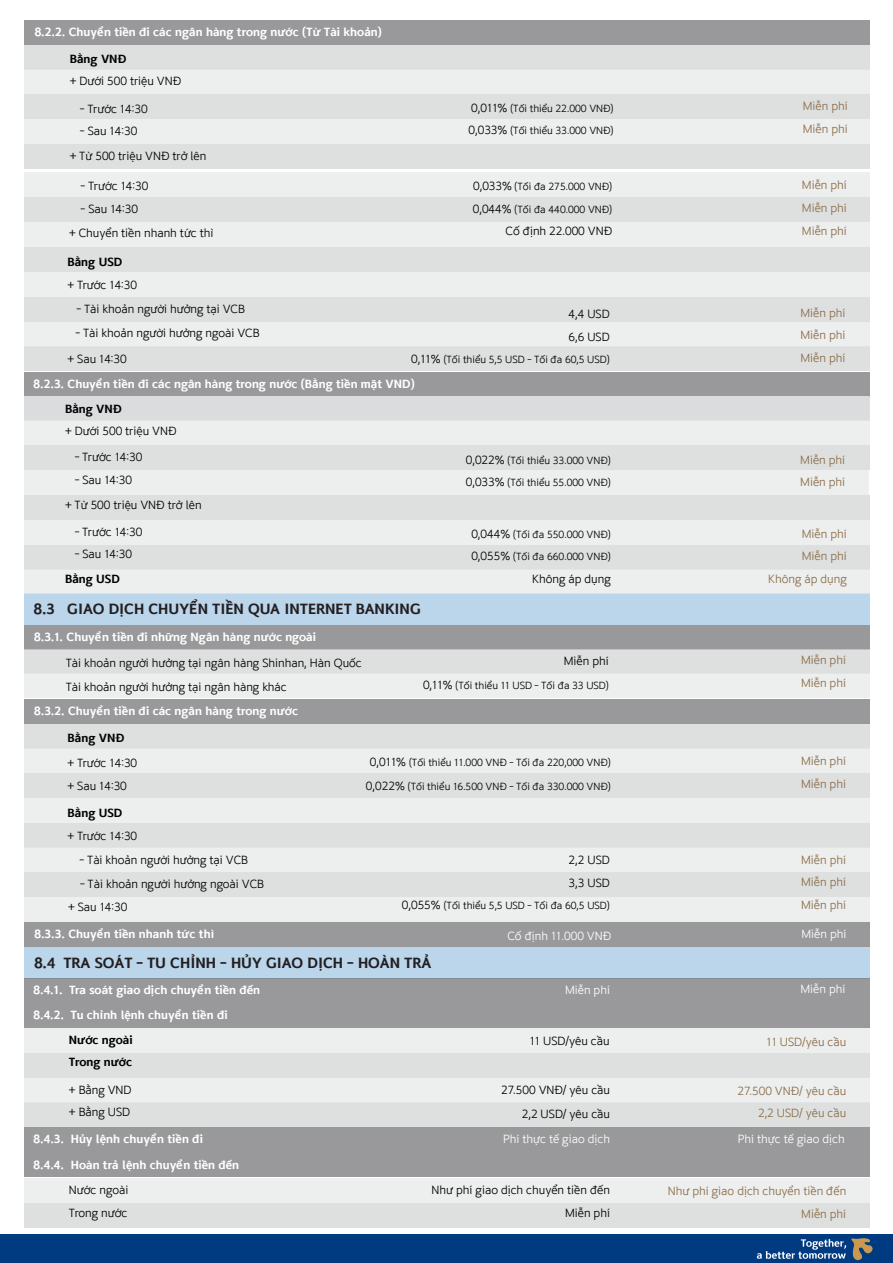
<style>
.page{position:relative;width:893px;height:1263px;background:#fff}
.page>*{position:absolute;margin:0;border:0;box-sizing:border-box;transform-origin:0 0}
.t1{font:700 15px "Shinhan";color:#231f20}
.t2{font:300 12px/22.5px "Shinhan";color:#000}
.t3{font:700 12px/24.8px "Shinhan";color:#fff}
.t4{font:300 12px/22.5px "Shinhan";color:#8b6d49}
.t5{font:300 12px "Shinhan";color:#fff}
.t6{font:700 12px/22.5px "Shinhan";color:#000}
.t7{font:300 10.5px/22.5px "Shinhan";color:#000}
.s1{font-size:12px}
</style>
<div class="page">
<div style="left:24px;top:872px;width:845px;height:25px;background:#dee0e0"></div>
<div style="left:24px;top:897px;width:845px;height:25px;background:#edeeee"></div>
<div style="left:24px;top:45px;width:845px;height:25px;background:#dee0e0"></div>
<div style="left:24px;top:69px;width:845px;height:25px;background:#edeeee"></div>
<div style="left:24px;top:94px;width:845px;height:25px;background:#dee0e0"></div>
<div style="left:24px;top:119px;width:845px;height:25px;background:#edeeee"></div>
<div style="left:24px;top:247px;width:845px;height:25px;background:#dee0e0"></div>
<div style="left:24px;top:272px;width:845px;height:25px;background:#edeeee"></div>
<div style="left:24px;top:297px;width:845px;height:25px;background:#dee0e0"></div>
<div style="left:24px;top:346px;width:845px;height:25px;background:#dee0e0"></div>
<div style="left:24px;top:322px;width:845px;height:24px;background:#edeeee"></div>
<div style="left:24px;top:144px;width:845px;height:25px;background:#dee0e0"></div>
<div style="left:24px;top:172px;width:845px;height:25px;background:#edeeee"></div>
<div style="left:24px;top:197px;width:845px;height:25px;background:#dee0e0"></div>
<div style="left:24px;top:222px;width:845px;height:25px;background:#edeeee"></div>
<div style="left:24px;top:593px;width:845px;height:31px;background:#bbd5eb"></div>
<div style="left:24px;top:947px;width:845px;height:31px;background:#bbd5eb"></div>
<div style="left:24px;top:20px;width:845px;height:25px;background:#99999b"></div>
<div style="left:24px;top:372px;width:845px;height:25px;background:#99999b"></div>
<div style="left:24px;top:625px;width:845px;height:25px;background:#99999b"></div>
<div style="left:24px;top:699px;width:845px;height:25px;background:#99999b"></div>
<div style="left:24px;top:922px;width:845px;height:25px;background:#99999b"></div>
<div style="left:24px;top:978px;width:845px;height:25px;background:#99999b"></div>
<div style="left:24px;top:1003px;width:845px;height:25px;background:#99999b"></div>
<div style="left:24px;top:1127px;width:845px;height:25px;background:#99999b"></div>
<div style="left:24px;top:1152px;width:845px;height:25px;background:#99999b"></div>
<div style="left:24px;top:396px;width:845px;height:24px;background:#dadcdd"></div>
<div style="left:24px;top:420px;width:845px;height:25px;background:#edeeee"></div>
<div style="left:24px;top:445px;width:845px;height:25px;background:#dee0e0"></div>
<div style="left:24px;top:470px;width:845px;height:25px;background:#edeeee"></div>
<div style="left:24px;top:495px;width:845px;height:25px;background:#dee0e0"></div>
<div style="left:24px;top:520px;width:845px;height:25px;background:#edeeee"></div>
<div style="left:24px;top:545px;width:845px;height:25px;background:#dee0e0"></div>
<div style="left:24px;top:569px;width:845px;height:25px;background:#edeeee"></div>
<div style="left:24px;top:649px;width:845px;height:25px;background:#dee0e0"></div>
<div style="left:24px;top:673px;width:845px;height:25px;background:#edeeee"></div>
<div style="left:24px;top:724px;width:845px;height:24px;background:#dee0e0"></div>
<div style="left:24px;top:748px;width:845px;height:25px;background:#edeeee"></div>
<div style="left:24px;top:823px;width:845px;height:24px;background:#dee0e0"></div>
<div style="left:24px;top:847px;width:845px;height:25px;background:#edeeee"></div>
<div style="left:24px;top:1053px;width:845px;height:25px;background:#dee0e0"></div>
<div style="left:24px;top:1028px;width:845px;height:25px;background:#edeeee"></div>
<div style="left:24px;top:1102px;width:845px;height:25px;background:#dee0e0"></div>
<div style="left:24px;top:1078px;width:845px;height:24px;background:#edeeee"></div>
<div style="left:24px;top:773px;width:845px;height:25px;background:#dee0e0"></div>
<div style="left:24px;top:798px;width:845px;height:25px;background:#edeeee"></div>
<div style="left:24px;top:1203px;width:845px;height:25px;background:#dee0e0"></div>
<div style="left:24px;top:1178px;width:845px;height:25px;background:#edeeee"></div>
<div style="left:0;top:1234px;width:893px;height:29px;background:#003a80"></div>
<svg style="left:757px;top:1238px;width:116px;height:22px"></svg>
<p class="t3" style="left:35px;top:19px;width:349px">8.2.2. Chuyển tiền đi các ngân hàng trong nước (Từ Tài khoản)</p>
<p class="t6" style="left:70px;top:47px;width:58px">Bằng VNĐ</p>
<p class="t2" style="left:70px;top:70px;width:113px">+ Dưới 500 triệu VNĐ</p>
<p class="t2" style="left:80px;top:97px;width:69px">- Trước 14:30</p>
<p class="t2" style="left:80px;top:120px;width:59px">- Sau 14:30</p>
<p class="t2" style="left:70px;top:145px;width:138px">+ Từ 500 triệu VNĐ trở lên</p>
<p class="t2" style="left:81px;top:175px;width:69px">- Trước 14:30</p>
<p class="t2" style="left:81px;top:197px;width:59px">- Sau 14:30</p>
<p class="t2" style="left:69px;top:221px;width:146px">+ Chuyển tiền nhanh tức thì</p>
<p class="t6" style="left:68px;top:251px;width:56px">Bằng USD</p>
<p class="t2" style="left:68px;top:273px;width:71px">+ Trước 14:30</p>
<p class="t2" style="left:77px;top:297px;width:170px">- Tài khoản người hưởng tại VCB</p>
<p class="t2" style="left:68px;top:319px;width:193px;line-height:26px;text-indent:8px">- Tài khoản người hưởng ngoài VCB + Sau 14:30</p>
<p class="t7" style="left:468px;top:97px;width:146px"><span class="s1">0,011%</span> (Tối thiểu 22.000 VNĐ)<br><span class="s1">0,033%</span> (Tối thiểu 33.000 VNĐ)</p>
<p class="t7" style="left:473px;top:175px;width:141px"><span class="s1">0,033%</span> (Tối đa 275.000 VNĐ)<br><span class="s1">0,044%</span> (Tối đa 440.000 VNĐ)</p>
<p class="t2" style="left:506px;top:220px;width:108px">Cố định 22.000 VNĐ</p>
<p class="t2" style="left:568px;top:303px;width:43px">4,4 USD<br>6,6 USD</p>
<p class="t7" style="left:411px;top:348px;width:200px"><span class="s1">0,11%</span> (Tối thiểu 5,5 USD - Tối đa 60,5 USD)</p>
<p class="t3" style="left:34px;top:371px;width:383px">8.2.3. Chuyển tiền đi các ngân hàng trong nước (Bằng tiền mặt VND)</p>
<p class="t6" style="left:65px;top:397px;width:58px">Bằng VNĐ</p>
<p class="t2" style="left:65px;top:420px;width:113px">+ Dưới 500 triệu VNĐ</p>
<p class="t2" style="left:75px;top:446px;width:69px">- Trước 14:30</p>
<p class="t2" style="left:75px;top:468px;width:59px">- Sau 14:30</p>
<p class="t2" style="left:65px;top:493px;width:138px">+ Từ 500 triệu VNĐ trở lên</p>
<p class="t2" style="left:75px;top:520px;width:69px">- Trước 14:30</p>
<p class="t2" style="left:75px;top:543px;width:59px">- Sau 14:30</p>
<p class="t6" style="left:65px;top:567px;width:56px">Bằng USD</p>
<p class="t1" style="left:34px;top:598px;width:389px">8.3 GIAO DỊCH CHUYỂN TIỀN QUA INTERNET BANKING</p>
<p class="t3" style="left:34px;top:624px;width:284px">8.3.1. Chuyển tiền đi những Ngân hàng nước ngoài</p>
<p class="t7" style="left:466px;top:449px;width:146px"><span class="s1">0,022%</span> (Tối thiểu 33.000 VNĐ)<br><span class="s1">0,033%</span> (Tối thiểu 55.000 VNĐ)</p>
<p class="t7" style="left:471px;top:523px;width:141px"><span class="s1">0,044%</span> (Tối đa 550.000 VNĐ)<br><span class="s1">0,055%</span> (Tối đa 660.000 VNĐ)</p>
<p class="t2" style="left:532px;top:567px;width:80px">Không áp dụng</p>
<p class="t2" style="left:66px;top:651px;width:298px;line-height:24px">Tài khoản người hưởng tại ngân hàng Shinhan, Hàn Quốc<br>Tài khoản người hưởng tại ngân hàng khác</p>
<p class="t2" style="left:564px;top:650px;width:46px">Miễn phí</p>
<p class="t7" style="left:423px;top:674px;width:187px"><span class="s1">0,11%</span> (Tối thiểu 11 USD - Tối đa 33 USD)</p>
<p class="t3" style="left:34px;top:698px;width:265px">8.3.2. Chuyển tiền đi các ngân hàng trong nước</p>
<p class="t6" style="left:68px;top:726px;width:58px">Bằng VNĐ</p>
<p class="t2" style="left:68px;top:752px;width:71px">+ Trước 14:30 + Sau 14:30</p>
<p class="t6" style="left:68px;top:802px;width:56px">Bằng USD</p>
<p class="t2" style="left:68px;top:824px;width:71px">+ Trước 14:30</p>
<p class="t2" style="left:80px;top:848px;width:170px">- Tài khoản người hưởng tại VCB</p>
<p class="t2" style="left:68px;top:872px;width:197px;line-height:23px;text-indent:12px">- Tài khoản người hưởng ngoài VCB + Sau 14:30</p>
<p class="t3" style="left:34px;top:921px;width:181px">8.3.3. Chuyển tiền nhanh tức thì</p>
<p class="t7" style="left:370px;top:751px;width:242px"><span class="s1">0,011%</span> (Tối thiểu 11.000 VNĐ - Tối đa 220,000 VNĐ)</p>
<p class="t7" style="left:366px;top:775px;width:246px"><span class="s1">0,022%</span> (Tối thiểu 16.500 VNĐ - Tối đa 330.000 VNĐ)</p>
<p class="t2" style="left:569px;top:849px;width:43px">2,2 USD<br>3,3 USD</p>
<p class="t7" style="left:402px;top:894px;width:209px"><span class="s1">0,055%</span> (Tối thiểu 5,5 USD - Tối đa 60,5 USD)</p>
<p class="t5" style="left:507px;top:927px;width:105px">Cố định 11.000 VNĐ</p>
<p class="t1" style="left:34px;top:952px;width:398px">8.4 TRA SOÁT - TU CHỈNH - HỦY GIAO DỊCH - HOÀN TRẢ</p>
<p class="t4" style="left:803px;top:95px;width:46px">Miễn phí<br>Miễn phí</p>
<p class="t4" style="left:802px;top:173px;width:46px;text-align:justify">Miễn phí Miễn phí Miễn phí</p>
<p class="t4" style="left:800px;top:301px;width:46px;text-align:justify">Miễn phí Miễn phí Miễn phí</p>
<p class="t4" style="left:800px;top:448px;width:46px">Miễn phí<br>Miễn phí</p>
<p class="t4" style="left:768px;top:522px;width:80px;text-align:right">Miễn phí<br>Miễn phí<br>Không áp dụng</p>
<p class="t4" style="left:801px;top:649px;width:46px">Miễn phí<br>Miễn phí</p>
<p class="t4" style="left:801px;top:749px;width:46px">Miễn phí<br>Miễn phí</p>
<p class="t4" style="left:801px;top:848px;width:46px;text-align:justify">Miễn phí Miễn phí Miễn phí</p>
<p class="t5" style="left:801px;top:926px;width:46px">Miễn phí</p>
<p class="t3" style="left:34px;top:977px;width:228px">8.4.1. Tra soát giao dịch chuyển tiền đến<br>8.4.2. Tu chỉnh lệnh chuyển tiền đi</p>
<p class="t5" style="left:565px;top:982px;width:46px">Miễn phí</p>
<p class="t5" style="left:800px;top:980px;width:46px">Miễn phí</p>
<p class="t6" style="left:69px;top:1028px;width:65px">Nước ngoài<br>Trong nước</p>
<p class="t2" style="left:530px;top:1029px;width:81px">11 USD/yêu cầu</p>
<p class="t2" style="left:501px;top:1077px;width:110px;line-height:24px;text-align:right">27.500 VNĐ/ yêu cầu<br>2,2 USD/ yêu cầu</p>
<p class="t2" style="left:69px;top:1078px;width:64px">+ Bằng VND + Bằng USD</p>
<p class="t4" style="left:766px;top:1030px;width:81px">11 USD/yêu cầu</p>
<p class="t4" style="left:737px;top:1079px;width:110px;text-align:right">27.500 VNĐ/ yêu cầu<br>2,2 USD/ yêu cầu</p>
<p class="t3" style="left:34px;top:1126px;width:207px;line-height:25.5px">8.4.3. Hủy lệnh chuyển tiền đi<br>8.4.4. Hoàn trả lệnh chuyển tiền đến</p>
<p class="t2" style="left:69px;top:1179px;width:61px">Nước ngoài<br>Trong nước</p>
<p class="t5" style="left:503px;top:1131px;width:108px">Phí thực tế giao dịch</p>
<p class="t5" style="left:738px;top:1131px;width:108px">Phí thực tế giao dịch</p>
<p class="t2" style="left:432px;top:1179px;width:180px;text-align:right">Như phí giao dịch chuyển tiền đến<br>Miễn phí</p>
<p class="t4" style="left:668px;top:1179px;width:180px;text-align:right">Như phí giao dịch chuyển tiền đến<br>Miễn phí</p>
</div>
